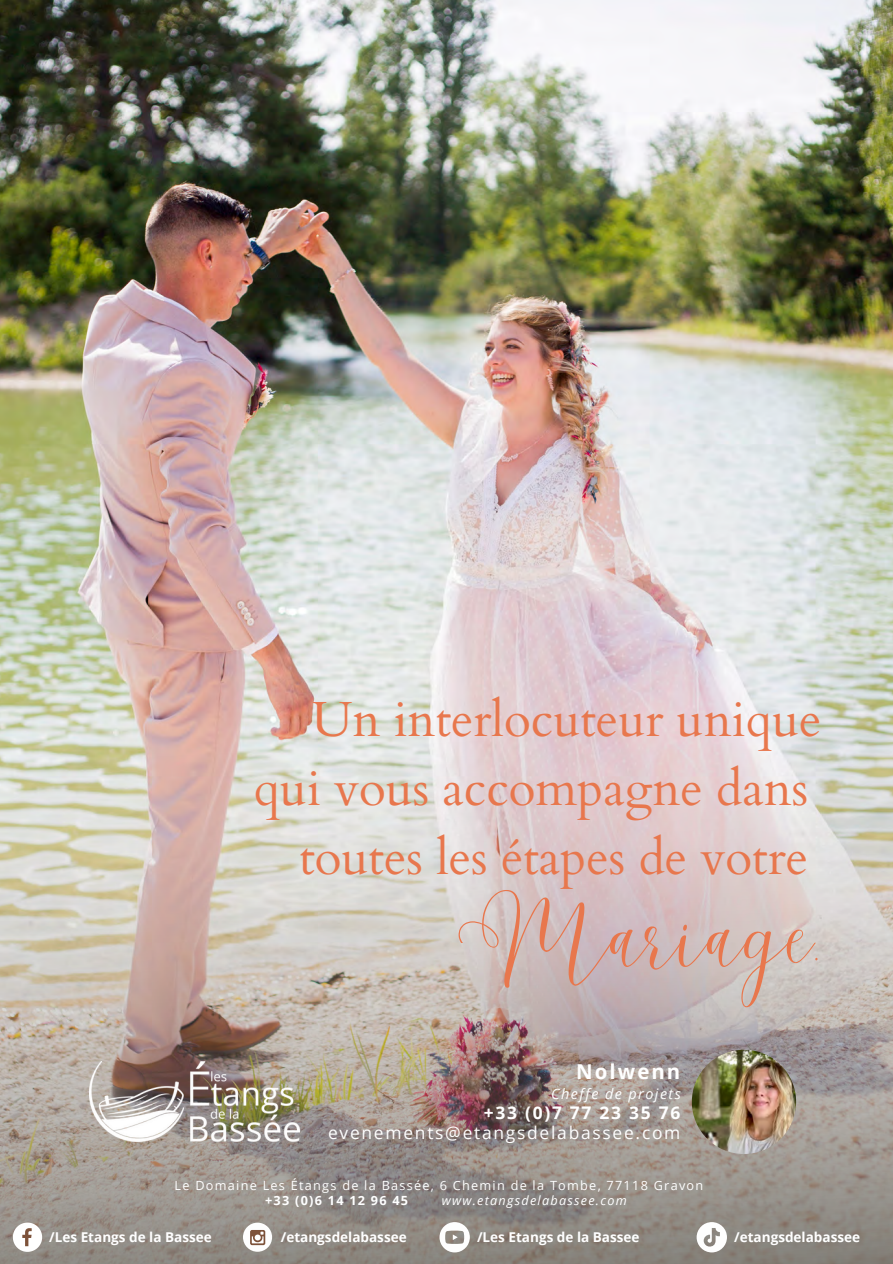
<style>
.page{position:relative;width:893px;height:1264px;background:#fff}
.page>*{position:absolute;margin:0;border:0;box-sizing:border-box;transform-origin:0 0}
.t1{font:73.35px "Malibu";color:#e8774d}
.t2{font:49.35px/68.7px "Cardo";color:#e8774d;text-align:right}
.t3{font:700 20.4px "Open Sans";letter-spacing:.1em;color:#fff}
.t4{font:17.4px "Open Sans";letter-spacing:.1em;color:#fff}
.t5{font:700 17.4px "Open Sans";letter-spacing:.1em;color:#fff}
.t6{font:italic 14.4px "Open Sans";letter-spacing:.1em;color:#fff}
.t7{font:700 13.5px "Open Sans";color:#fff}
.t8{font:12.75px "Open Sans";letter-spacing:.1em;color:#fff}
.t9{font:italic 12.75px "Open Sans";letter-spacing:.1em;color:#fff}
.t10{font:700 12.75px "Open Sans";letter-spacing:.1em;color:#fff}
</style>
<div class="page">
<img style="left:0;top:0;width:892px;height:337px">
<img style="left:0;top:337px;width:892px;height:926px">
<svg style="left:13px;top:1222px;width:29px;height:29px"></svg>
<div style="left:243px;top:1222px;width:29px;height:29px;background:#fefefe;border-radius:50%"></div>
<svg style="left:250px;top:1230px;width:15px;height:15px"></svg>
<svg style="left:696px;top:1221px;width:31px;height:31px"></svg>
<svg style="left:439px;top:1221px;width:31px;height:31px"></svg>
<img style="left:89px;top:1061px;width:211px;height:80px">
<img style="left:691px;top:1049px;width:105px;height:104px;border-radius:50%">
<p class="t2" style="left:312px;top:686px;width:510px">Un interlocuteur unique</p>
<p class="t2" style="left:253px;top:755px;width:556px">qui vous accompagne dans toutes les étapes de votre</p>
<p class="t1" style="left:458px;top:892px;width:365px">Mariage.</p>
<h3 class="t3" style="left:576px;top:1057px;width:106px">Nolwenn</h3>
<p class="t6" style="left:551px;top:1083px;width:131px">Cheffe de projets</p>
<p class="t5" style="left:484px;top:1100px;width:198px">+33 (0)7 77 23 35 76</p>
<p class="t4" style="left:328px;top:1120px;width:354px">evenements@etangsdelabassee.com</p>
<p class="t8" style="left:175px;top:1176px;width:530px">Le Domaine Les Étangs de la Bassée, 6 Chemin de la Tombe, 77118 Gravon</p>
<p class="t10" style="left:265px;top:1191px;width:144px">+33 (0)6 14 12 96 45</p>
<p class="t9" style="left:441px;top:1191px;width:187px">www.etangsdelabassee.com</p>
<p class="t7" style="left:49px;top:1227px;width:164px">/Les Etangs de la Bassee</p>
<p class="t7" style="left:477px;top:1227px;width:164px">/Les Etangs de la Bassee</p>
<p class="t7" style="left:734px;top:1227px;width:127px">/etangsdelabassee</p>
<p class="t7" style="left:281px;top:1227px;width:127px">/etangsdelabassee</p>
</div>
